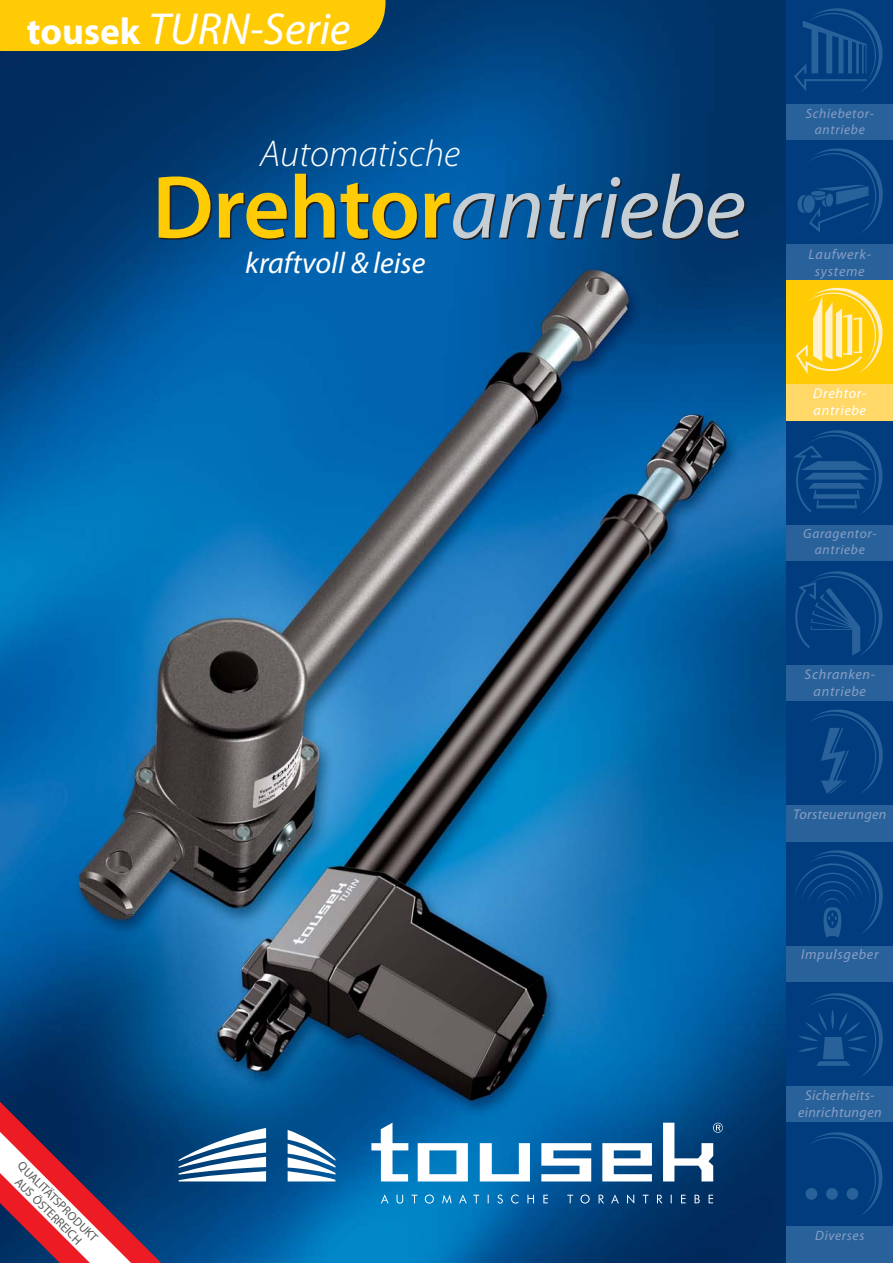
<style>
.page{position:relative;width:893px;height:1263px;background:#fff}
.page>*{position:absolute;margin:0;border:0;box-sizing:border-box;transform-origin:0 0}
.t1{font:italic 90px "Myriad Pro";letter-spacing:-.01em;color:#c4ced4}
.t2{font:italic 45px "Myriad Pro";color:#fff}
.t3{font:italic 300 37.5px "Myriad Pro";color:#fff}
.t4{font:italic 30px "Myriad Pro";color:#fff}
.t5{font:italic 14.1px/17px "Myriad Pro";letter-spacing:.035em;color:#879ec5;text-align:center}
.t6{font:italic 14.1px/17px "Myriad Pro";letter-spacing:.05em;color:#fff}
.t7{font:italic 13.5px/16.2px "Myriad Pro";letter-spacing:.05em;color:#879ec5;text-align:center}
.t8{font:12.3px/13.2px "Myriad Pro";color:#58595b;text-align:center}
.s1{font-weight:700;font-style:normal;font-size:37.5px}
.s2{font-weight:600;font-style:normal;color:#ffcb04}
</style>
<div class="page">
<img style="left:0;top:0;width:787px;height:1263px">
<div style="left:787px;top:0;width:106px;height:140px;background:#003c7e"></div>
<img style="left:794px;top:8px;width:89px;height:84px">
<div style="left:787px;top:104px;width:106px;height:36px;background:#29629a"></div>
<div style="left:787px;top:140px;width:106px;height:141px;background:#003c7e"></div>
<img style="left:797px;top:148px;width:86px;height:85px">
<div style="left:787px;top:244px;width:106px;height:37px;background:#29629a"></div>
<div style="left:787px;top:281px;width:106px;height:140px;background:#ffcb04"></div>
<img style="left:795px;top:287px;width:88px;height:87px">
<div style="left:787px;top:384px;width:106px;height:37px;background:#ffd868"></div>
<div style="left:787px;top:421px;width:106px;height:140px;background:#003c7e"></div>
<img style="left:793px;top:430px;width:90px;height:84px">
<div style="left:787px;top:525px;width:106px;height:36px;background:#29629a"></div>
<div style="left:787px;top:561px;width:106px;height:141px;background:#003c7e"></div>
<img style="left:795px;top:571px;width:88px;height:84px">
<div style="left:787px;top:665px;width:106px;height:37px;background:#29629a"></div>
<div style="left:787px;top:702px;width:106px;height:140px;background:#003c7e"></div>
<img style="left:810px;top:709px;width:73px;height:85px">
<div style="left:787px;top:805px;width:106px;height:37px;background:#29629a"></div>
<div style="left:787px;top:842px;width:106px;height:140px;background:#003c7e"></div>
<img style="left:795px;top:850px;width:88px;height:88px">
<div style="left:787px;top:946px;width:106px;height:36px;background:#29629a"></div>
<div style="left:787px;top:982px;width:106px;height:141px;background:#003c7e"></div>
<img style="left:798px;top:993px;width:85px;height:84px">
<div style="left:787px;top:1086px;width:106px;height:37px;background:#29629a"></div>
<div style="left:787px;top:1123px;width:106px;height:140px;background:#003c7e"></div>
<img style="left:805px;top:1132px;width:78px;height:84px">
<div style="left:787px;top:1226px;width:106px;height:37px;background:#29629a"></div>
<svg style="left:288px;top:1130px;width:47px;height:51px"></svg>
<svg style="left:371px;top:1123px;width:37px;height:58px"></svg>
<svg style="left:418px;top:1143px;width:50px;height:38px"></svg>
<svg style="left:480px;top:1143px;width:50px;height:38px"></svg>
<svg style="left:541px;top:1143px;width:50px;height:38px"></svg>
<svg style="left:602px;top:1143px;width:50px;height:38px"></svg>
<svg style="left:381px;top:1194px;width:332px;height:10px;background:#216ea5"></svg>
<svg style="left:663px;top:1123px;width:60px;height:58px"></svg>
<div style="left:0;top:0;width:386px;height:51px;background:#ffcb04"></div>
<svg style="left:0;top:1059px;width:266px;height:204px;background:#3d527d"></svg>
<h2 class="t2" style="left:27px;top:12px;width:325px"><span class="s1">tousek</span> TURN-Serie</h2>
<h3 class="t3" style="left:260px;top:139px;width:201px">Automatische</h3>
<h1 class="t1" style="left:152px;top:173px;width:595px"><span class="s2">Drehtor</span>antriebe</h1>
<h3 class="t4" style="left:245px;top:252px;width:182px">kraftvoll &amp; leise</h3>
<p class="t7" style="left:806px;top:107px;width:70px">Schiebetor&shy;antriebe</p>
<p class="t5" style="left:809px;top:247px;width:64px">Laufwerk&shy;systeme</p>
<p class="t6" style="left:813px;top:386px;width:55px">Drehtor&shy;antriebe</p>
<p class="t7" style="left:803px;top:527px;width:75px">Garagentor&shy;antriebe</p>
<p class="t5" style="left:804px;top:667px;width:72px">Schranken&shy;antriebe</p>
<p class="t5" style="left:793px;top:807px;width:95px">Torsteuerungen</p>
<p class="t5" style="left:801px;top:948px;width:79px">Impulsgeber</p>
<p class="t8" style="left:24px;top:1160px;width:109px;rotate:45deg">QUALITÄTSPRODUKT<br>AUS ÖSTERREICH</p>
<p class="t5" style="left:798px;top:1088px;width:85px">Sicherheits&shy;einrichtungen</p>
<p class="t7" style="left:815px;top:1229px;width:51px">Diverses</p>
</div>
